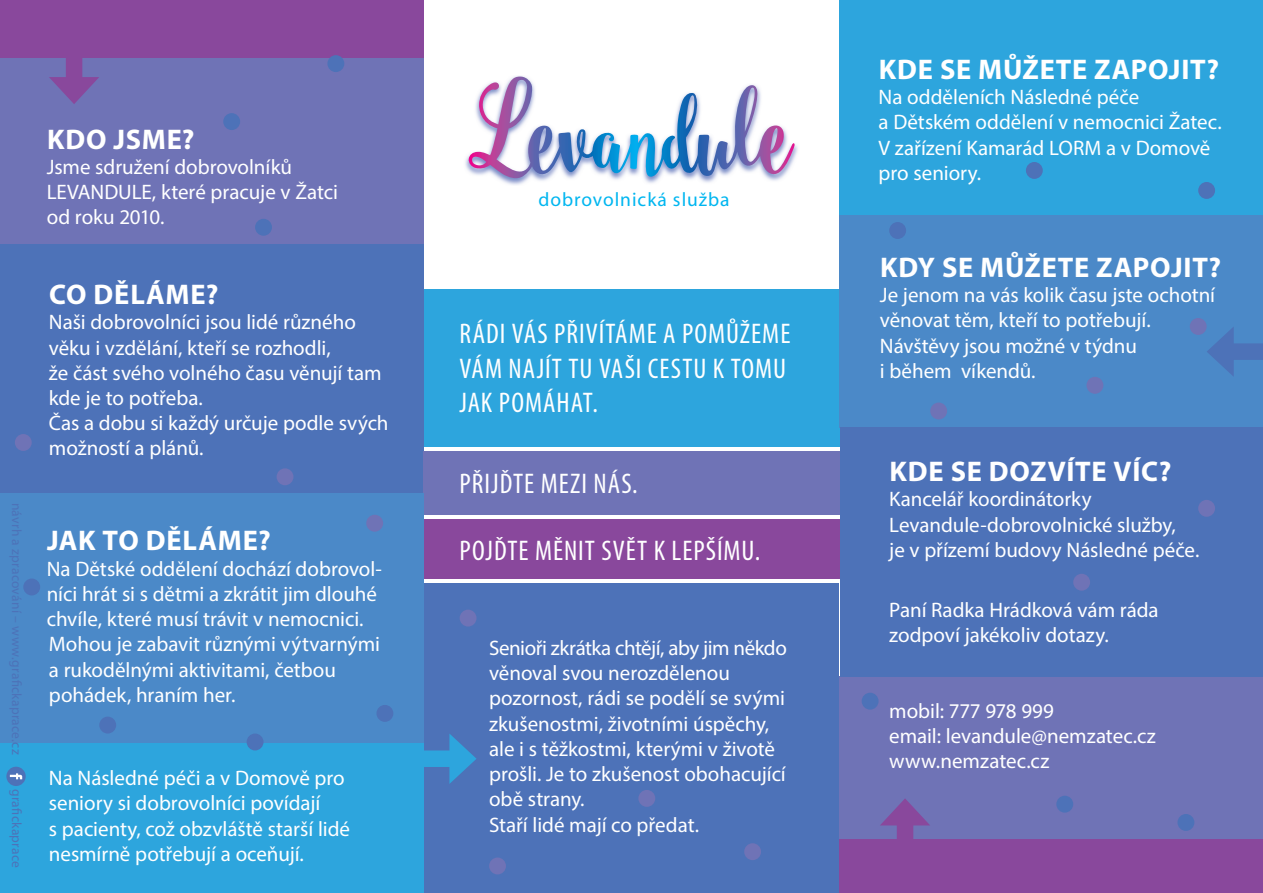
<style>
.page{position:relative;width:1263px;height:893px;background:#fff}
.page>*{position:absolute;margin:0;border:0;box-sizing:border-box;transform-origin:0 0}
.t1{font:condensed 28.5px/34.2px "Myriad Pro";letter-spacing:.035em;color:#fff}
.t2{font:700 28.5px "Myriad Pro";letter-spacing:.025em;color:#fff}
.t3{font:21px/25.2px "Myriad Pro";color:#fff}
.t4{font:19.5px "Myriad";letter-spacing:.05em;color:#00b6f0}
.t5{font:13.5px "Myriad Pro";letter-spacing:.02em;color:#4d72b8}
</style>
<div class="page">
<div style="left:0;top:219px;width:423px;height:274px;background:#4d72b8"></div>
<div style="left:0;top:0;width:423px;height:243px;background:#6f73b6"></div>
<div style="left:423px;top:583px;width:416px;height:310px;background:#4d72b8"></div>
<div style="left:423px;top:519px;width:416px;height:59px;background:#89489c"></div>
<div style="left:423px;top:451px;width:416px;height:64px;background:#6f73b6"></div>
<div style="left:423px;top:289px;width:416px;height:157px;background:#2da5dd"></div>
<div style="left:839px;top:0;width:424px;height:215px;background:#2da5dd"></div>
<div style="left:839px;top:839px;width:424px;height:54px;background:#89489c"></div>
<div style="left:0;top:0;width:423px;height:58px;background:#89489c"></div>
<div style="left:839px;top:215px;width:424px;height:212px;background:#4b89c8"></div>
<div style="left:839px;top:677px;width:424px;height:162px;background:#6f73b6"></div>
<div style="left:839px;top:427px;width:423px;height:250px;background:#4d72b8"></div>
<div style="left:0;top:743px;width:423px;height:150px;background:#2da5dd"></div>
<div style="left:0;top:493px;width:423px;height:250px;background:#4b89c8"></div>
<div style="left:6px;top:767px;width:20px;height:19px;background:#4d72b8;border-radius:50%"></div>
<svg style="left:10px;top:773px;width:12px;height:6px"></svg>
<div style="left:66px;top:55px;width:16px;height:33px;background:#89489c"></div>
<svg style="left:49px;top:77px;width:50px;height:27px"></svg>
<div style="left:409px;top:750px;width:51px;height:17px;background:#2da5dd"></div>
<svg style="left:449px;top:734px;width:27px;height:50px"></svg>
<div style="left:1223px;top:343px;width:40px;height:17px;background:#4d72b8"></div>
<svg style="left:1206px;top:326px;width:28px;height:50px"></svg>
<img style="left:465px;top:76px;width:333px;height:109px">
<svg style="left:468px;top:82px;width:327px;height:99px"></svg>
<div style="left:897px;top:815px;width:16px;height:31px;background:#89489c"></div>
<svg style="left:880px;top:799px;width:50px;height:26px"></svg>
<div style="left:23px;top:578px;width:17px;height:17px;background:#4d72b8;border-radius:50%"></div>
<div style="left:99px;top:717px;width:17px;height:16px;background:#4d72b8;border-radius:50%"></div>
<div style="left:247px;top:733px;width:16px;height:17px;background:#4d72b8;border-radius:50%"></div>
<div style="left:327px;top:55px;width:17px;height:17px;background:#4d72b8;border-radius:50%"></div>
<div style="left:1198px;top:182px;width:17px;height:17px;background:#4d72b8;border-radius:50%"></div>
<div style="left:1177px;top:814px;width:17px;height:17px;background:#4d72b8;border-radius:50%"></div>
<div style="left:1056px;top:796px;width:17px;height:17px;background:#4d72b8;border-radius:50%"></div>
<div style="left:862px;top:693px;width:16px;height:17px;background:#4d72b8;border-radius:50%"></div>
<div style="left:1190px;top:318px;width:16px;height:17px;background:#6f73b6;border-radius:50%"></div>
<div style="left:1198px;top:500px;width:17px;height:17px;background:#6f73b6;border-radius:50%"></div>
<div style="left:1073px;top:574px;width:17px;height:17px;background:#6f73b6;border-radius:50%"></div>
<div style="left:744px;top:843px;width:17px;height:17px;background:#6f73b6;border-radius:50%"></div>
<div style="left:489px;top:857px;width:17px;height:17px;background:#6f73b6;border-radius:50%"></div>
<div style="left:638px;top:790px;width:17px;height:17px;background:#6f73b6;border-radius:50%"></div>
<div style="left:460px;top:610px;width:16px;height:16px;background:#6f73b6;border-radius:50%"></div>
<div style="left:366px;top:515px;width:17px;height:17px;background:#6f73b6;border-radius:50%"></div>
<div style="left:255px;top:219px;width:17px;height:17px;background:#4d72b8;border-radius:50%"></div>
<div style="left:1026px;top:162px;width:17px;height:17px;background:#4d72b8;border-radius:50%"></div>
<div style="left:1086px;top:377px;width:17px;height:17px;background:#6f73b6;border-radius:50%"></div>
<div style="left:277px;top:468px;width:16px;height:17px;background:#6f73b6;border-radius:50%"></div>
<div style="left:223px;top:113px;width:17px;height:17px;background:#4d72b8;border-radius:50%"></div>
<div style="left:889px;top:222px;width:17px;height:17px;background:#4d72b8;border-radius:50%"></div>
<div style="left:930px;top:403px;width:17px;height:16px;background:#6f73b6;border-radius:50%"></div>
<div style="left:15px;top:434px;width:17px;height:17px;background:#6f73b6;border-radius:50%"></div>
<div style="left:376px;top:705px;width:17px;height:17px;background:#4d72b8;border-radius:50%"></div>
<p class="t5" style="left:25px;top:503px;width:254px;rotate:90deg">návrh a zpracování – www.gra ckaprace.cz</p>
<p class="t5" style="left:25px;top:789px;width:80px;rotate:90deg">gra ckaprace</p>
<h1 class="t2" style="left:47px;top:120px;width:149px">KDO JSME?</h1>
<p class="t3" style="left:47px;top:154px;width:293px">Jsme sdružení dobrovolníků<br>LEVANDULE, které pracuje v Žatci od roku 2010.</p>
<h1 class="t2" style="left:49px;top:276px;width:171px">CO DĚLÁME?</h1>
<p class="t3" style="left:49px;top:309px;width:341px">Naši dobrovolníci jsou lidé různého věku i vzdělání, kteří se rozhodli,<br>že část svého volného času věnují tam kde je to potřeba.<br>Čas a dobu si každý určuje podle svých možností a plánů.</p>
<h1 class="t2" style="left:47px;top:522px;width:225px">JAK TO DĚLÁME?</h1>
<p class="t3" style="left:47px;top:556px;width:337px">Na Dětské oddělení dochází dobrovol&shy;níci hrát si s dětmi a zkrátit jim dlouhé chvíle, které musí trávit v nemocnici.</p>
<p class="t3" style="left:49px;top:631px;width:333px">Mohou je zabavit různými výtvarnými a rukodělnými aktivitami, četbou pohádek, hraním her.</p>
<p class="t3" style="left:49px;top:765px;width:303px">Na Následné péči a v Domově pro seniory si dobrovolníci povídají<br>s pacienty, což obzvláště starší lidé nesmírně potřebují a oceňují.</p>
<p class="t4" style="left:538px;top:190px;width:193px">dobrovolnická služba</p>
<h1 class="t1" style="left:459px;top:317px;width:332px">RÁDI VÁS PŘIVÍTÁME A POMŮŽEME<br>VÁM NAJÍT TU VAŠI CESTU K TOMU<br>JAK POMÁHAT.</h1>
<h1 class="t1" style="left:459px;top:466px;width:180px">PŘIJĎTE MEZI NÁS.</h1>
<h1 class="t1" style="left:459px;top:533px;width:302px">POJĎTE MĚNIT SVĚT K LEPŠÍMU.</h1>
<p class="t3" style="left:489px;top:635px;width:299px">Senioři zkrátka chtějí, aby jim někdo věnoval svou nerozdělenou pozornost, rádi se podělí se svými zkušenostmi, životními úspěchy, ale i s těžkostmi, kterými v životě prošli. Je to zkušenost obohacující obě strany.<br>Staří lidé mají co předat.</p>
<h1 class="t2" style="left:879px;top:51px;width:342px">KDE SE MŮŽETE ZAPOJIT?</h1>
<p class="t3" style="left:878px;top:84px;width:345px">Na odděleních Následné péče<br>a Dětském oddělení v nemocnici Žatec.<br>V zařízení Kamarád LORM a v Domově pro seniory.</p>
<h1 class="t2" style="left:880px;top:249px;width:343px">KDY SE MŮŽETE ZAPOJIT?</h1>
<p class="t3" style="left:880px;top:282px;width:337px">Je jenom na vás kolik času jste ochotní věnovat těm, kteří to potřebují.<br>Návštěvy jsou možné v týdnu<br>i během víkendů.</p>
<h1 class="t2" style="left:889px;top:453px;width:283px">KDE SE DOZVÍTE VÍC?</h1>
<p class="t3" style="left:889px;top:486px;width:312px">Kancelář koordinátorky<br>Levandule-dobrovolnické služby,<br>je v přízemí budovy Následné péče.</p>
<p class="t3" style="left:889px;top:597px;width:271px">Paní Radka Hrádková vám ráda zodpoví jakékoliv dotazy.</p>
<p class="t3" style="left:889px;top:698px;width:268px">mobil: 777 978 999<br>email: levandule@nemzatec.cz www.nemzatec.cz</p>
</div>
